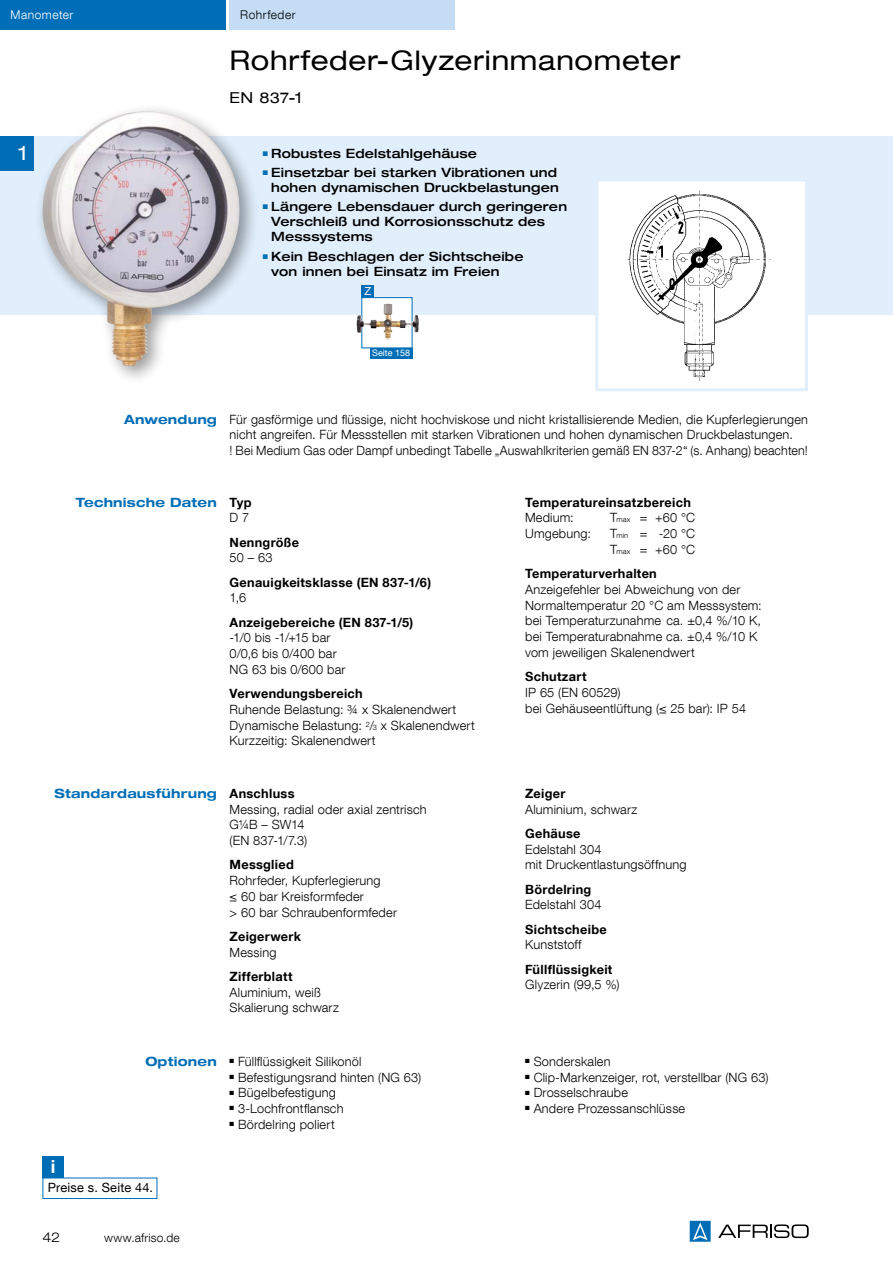
<style>
.page{position:relative;width:893px;height:1263px;background:#fff}
.page>*{position:absolute;margin:0;border:0;box-sizing:border-box;transform-origin:0 0}
.t1{font:expanded 27px "Helvetica Neue LT Com";letter-spacing:.03em;color:#000}
.t2{font:expanded 19.5px "Helvetica Neue LT Com";color:#fff}
.t3{font:700 18px "Helvetica Neue LT Com";color:#fff}
.t4{font:expanded 15px "Helvetica Neue LT Com";color:#000}
.t5{font:300 expanded 13.5px "Helvetica Neue LT Com";color:#000}
.t6{font:300 12.75px/15.8px "Helvetica Neue LT Com";letter-spacing:.015em;color:#000}
.t7{font:500 expanded 12.75px/15px "Helvetica Neue LT Com";letter-spacing:.015em;color:#000}
.t8{font:700 12.75px "Helvetica Neue LT Com";letter-spacing:.02em;color:#000}
.t9{font:700 expanded 12.75px "Helvetica Neue LT Com";letter-spacing:.015em;color:#006eb7}
.t10{font:12.75px "Helvetica Neue LT Com";letter-spacing:.015em;color:#000}
.t11{font:300 12px "Helvetica Neue LT Com";letter-spacing:.02em;color:#000}
.t12{font:300 12px "Helvetica Neue LT Com";letter-spacing:.04em;color:#fff}
.t13{font:300 12px "Helvetica Neue LT Com";letter-spacing:.04em;color:#000}
.t14{font:11.1px "Helvetica Neue LT Com";color:#fff}
.t15{font:9px "Helvetica Neue LT Com";color:#fff}
.t16{font:6.75px "Zapf Dingbats ITC";color:#006eb7}
.t17{font:6px "Zapf Dingbats ITC";color:#000}
.s1{font-size:7.35px}
.s2{font-weight:700;font-stretch:expanded;color:#006eb7}
.s3{font-weight:700}
</style>
<div class="page">
<div style="left:0;top:136px;width:893px;height:179px;background:#e1eefb"></div>
<div style="left:0;top:0;width:225px;height:30px;background:#006eb7"></div>
<div style="left:230px;top:0;width:225px;height:30px;background:#c4dcf4"></div>
<svg style="left:718px;top:1224px;width:91px;height:14px"></svg>
<svg style="left:690px;top:1221px;width:21px;height:21px"></svg>
<div style="left:35px;top:103px;width:225px;height:283px;background:#000;opacity:.4"></div>
<img style="left:43px;top:111px;width:197px;height:255px">
<div style="left:43px;top:1177px;width:114px;height:22px;border:1px solid #006eb7"></div>
<div style="left:43px;top:1156px;width:21px;height:21px;background:#006eb7"></div>
<div style="left:597px;top:180px;width:209px;height:210px;background:#fff"></div>
<img style="left:627px;top:190px;width:144px;height:191px">
<div style="left:595px;top:179px;width:213px;height:212px;border:3px solid #e1eefb"></div>
<div style="left:370px;top:348px;width:42px;height:10px;background:#006eb7"></div>
<div style="left:361px;top:285px;width:13px;height:13px;background:#006eb7"></div>
<svg style="left:361px;top:297px;width:51px;height:51px"></svg>
<img style="left:357px;top:304px;width:30px;height:29px">
<div style="left:0;top:136px;width:34px;height:34px;background:#006eb7"></div>
<p class="t12" style="left:11px;top:7px;width:64px">Manometer</p>
<p class="t13" style="left:240px;top:7px;width:57px">Rohrfeder</p>
<h2 class="t2" style="left:19px;top:141px;width:10px">1</h2>
<h1 class="t1" style="left:230px;top:44px;width:452px">Rohrfeder-Glyzerinmanometer</h1>
<p class="t4" style="left:230px;top:88px;width:74px">EN 837-1</p>
<p class="t7" style="left:263px;top:145px;width:216px"><sup>■</sup> Robustes Edelstahlgehäuse</p>
<p class="t7" style="left:263px;top:165px;width:297px;text-align:right"><sup>■</sup> Einsetzbar bei starken Vibrationen und hohen dynamischen Druckbelastungen</p>
<p class="t7" style="left:271px;top:199px;width:297px;text-indent:-9px"><sup>■</sup> Längere Lebensdauer durch geringeren<br>Verschleiß und Korrosionsschutz des<br>Messsystems</p>
<p class="t16" style="left:268px;top:253px;width:3px">■</p>
<p class="t16" style="left:268px;top:150px;width:3px">■</p>
<p class="t7" style="left:271px;top:248px;width:254px;text-indent:-9px"><sup>■</sup> Kein Beschlagen der Sichtscheibe von innen bei Einsatz im Freien</p>
<p class="t14" style="left:364px;top:284px;width:8px">Z</p>
<p class="t15" style="left:372px;top:348px;width:40px">Seite 158</p>
<p class="t9" style="left:124px;top:411px;width:94px">Anwendung</p>
<p class="t6" style="left:230px;top:411px;width:580px">Für gasförmige und flüssige, nicht hochviskose und nicht kristallisierende Medien, die Kupferlegierungen nicht angreifen. Für Messstellen mit starken Vibrationen und hohen dynamischen Druckbelastungen.<br>! Bei Medium Gas oder Dampf unbedingt Tabelle „Auswahlkriterien gemäß EN 837-2“ (s. Anhang) beachten!</p>
<p class="t9" style="left:76px;top:494px;width:142px">Technische Daten</p>
<p class="t8" style="left:230px;top:494px;width:23px">Typ</p>
<p class="t6" style="left:230px;top:510px;width:21px">D 7</p>
<p class="t8" style="left:230px;top:534px;width:71px">Nenngröße</p>
<p class="t6" style="left:230px;top:550px;width:44px">50 – 63</p>
<p class="t8" style="left:230px;top:574px;width:203px">Genauigkeitsklasse (EN 837-1/6)</p>
<p class="t6" style="left:230px;top:590px;width:18px">1,6</p>
<p class="t8" style="left:230px;top:614px;width:185px">Anzeigebereiche (EN 837-1/5)</p>
<p class="t6" style="left:230px;top:630px;width:117px">-1/0 bis -1/+15 bar<br>0/0,6 bis 0/400 bar<br>NG 63 bis 0/600 bar</p>
<p class="t8" style="left:230px;top:685px;width:135px">Verwendungsbereich</p>
<p class="t6" style="left:230px;top:701px;width:247px">Ruhende Belastung: ¾ x Skalenendwert<br>Dynamische Belastung: <sup>2</sup>/<span class="s1">3</span> x Skalenendwert<br>Kurzzeitig: Skalenendwert</p>
<p class="t8" style="left:525px;top:494px;width:167px">Temperatureinsatzbereich</p>
<p class="t6" style="left:525px;top:510px;width:50px">Medium:</p>
<p class="t6" style="left:610px;top:510px;width:87px">T<span class="s1">max</span> = +60 °C</p>
<p class="t6" style="left:525px;top:525px;width:67px">Umgebung:</p>
<p class="t6" style="left:610px;top:525px;width:87px">T<span class="s1">min</span> = -20 °C<br>T<span class="s1">max</span> = +60 °C</p>
<p class="t8" style="left:525px;top:565px;width:133px">Temperaturverhalten</p>
<p class="t6" style="left:525px;top:581px;width:238px">Anzeigefehler bei Abweichung von der Normaltemperatur 20 °C am Messsystem: bei Temperaturzunahme ca. ±0,4 %/10 K, bei Temperaturabnahme ca. ±0,4 %/10 K vom jeweiligen Skalenendwert</p>
<p class="t8" style="left:525px;top:668px;width:63px">Schutzart</p>
<p class="t6" style="left:525px;top:684px;width:222px">IP 65 (EN 60529)<br>bei Gehäuseentlüftung (≤ 25 bar): IP 54</p>
<p class="t6" style="left:230px;top:785px;width:199px;text-indent:-175px"><span class="s2">Standardausführung</span> <span class="s3">Anschluss<br></span>Messing, radial oder axial zentrisch<br>G¼B – SW14<br>(EN 837-1/7.3)</p>
<p class="t8" style="left:230px;top:857px;width:66px">Messglied</p>
<p class="t6" style="left:230px;top:872px;width:169px">Rohrfeder, Kupferlegierung<br>≤ 60 bar Kreisformfeder<br>&gt; 60 bar Schraubenformfeder</p>
<p class="t8" style="left:230px;top:928px;width:73px">Zeigerwerk</p>
<p class="t6" style="left:230px;top:944px;width:48px">Messing</p>
<p class="t8" style="left:230px;top:968px;width:65px">Zifferblatt</p>
<p class="t6" style="left:230px;top:984px;width:111px">Aluminium, weiß<br>Skalierung schwarz</p>
<p class="t9" style="left:145px;top:1053px;width:73px">Optionen</p>
<p class="t6" style="left:230px;top:1053px;width:133px">■ Füllflüssigkeit Silikonöl</p>
<p class="t6" style="left:230px;top:1069px;width:193px">■ Befestigungsrand hinten (NG 63)</p>
<p class="t6" style="left:230px;top:1085px;width:108px">■ Bügelbefestigung</p>
<p class="t6" style="left:230px;top:1100px;width:115px">■ 3-Lochfrontflansch</p>
<p class="t6" style="left:230px;top:1116px;width:107px">■ Bördelring poliert</p>
<h3 class="t3" style="left:51px;top:1155px;width:6px">i</h3>
<p class="t10" style="left:48px;top:1180px;width:107px">Preise s. Seite 44.</p>
<p class="t5" style="left:43px;top:1228px;width:19px">42</p>
<p class="t11" style="left:104px;top:1230px;width:77px">www.afriso.de</p>
<p class="t8" style="left:525px;top:785px;width:42px">Zeiger</p>
<p class="t6" style="left:525px;top:801px;width:114px">Aluminium, schwarz</p>
<p class="t8" style="left:525px;top:825px;width:57px">Gehäuse</p>
<p class="t6" style="left:525px;top:841px;width:163px">Edelstahl 304<br>mit Druckentlastungsöffnung</p>
<p class="t8" style="left:525px;top:881px;width:68px">Bördelring</p>
<p class="t6" style="left:525px;top:897px;width:78px">Edelstahl 304</p>
<p class="t8" style="left:525px;top:921px;width:83px">Sichtscheibe</p>
<p class="t6" style="left:525px;top:937px;width:58px">Kunststoff</p>
<p class="t8" style="left:525px;top:961px;width:89px">Füllflüssigkeit</p>
<p class="t6" style="left:525px;top:977px;width:96px">Glyzerin (99,5 %)</p>
<p class="t6" style="left:525px;top:1053px;width:87px">■ Sonderskalen</p>
<p class="t17" style="left:530px;top:1074px;width:3px">■</p>
<p class="t6" style="left:525px;top:1069px;width:245px">■ Clip-Markenzeiger, rot, verstellbar (NG 63)</p>
<p class="t17" style="left:530px;top:1090px;width:3px">■</p>
<p class="t6" style="left:525px;top:1085px;width:104px">■ Drosselschraube</p>
<p class="t6" style="left:525px;top:1100px;width:162px">■ Andere Prozessanschlüsse</p>
</div>
